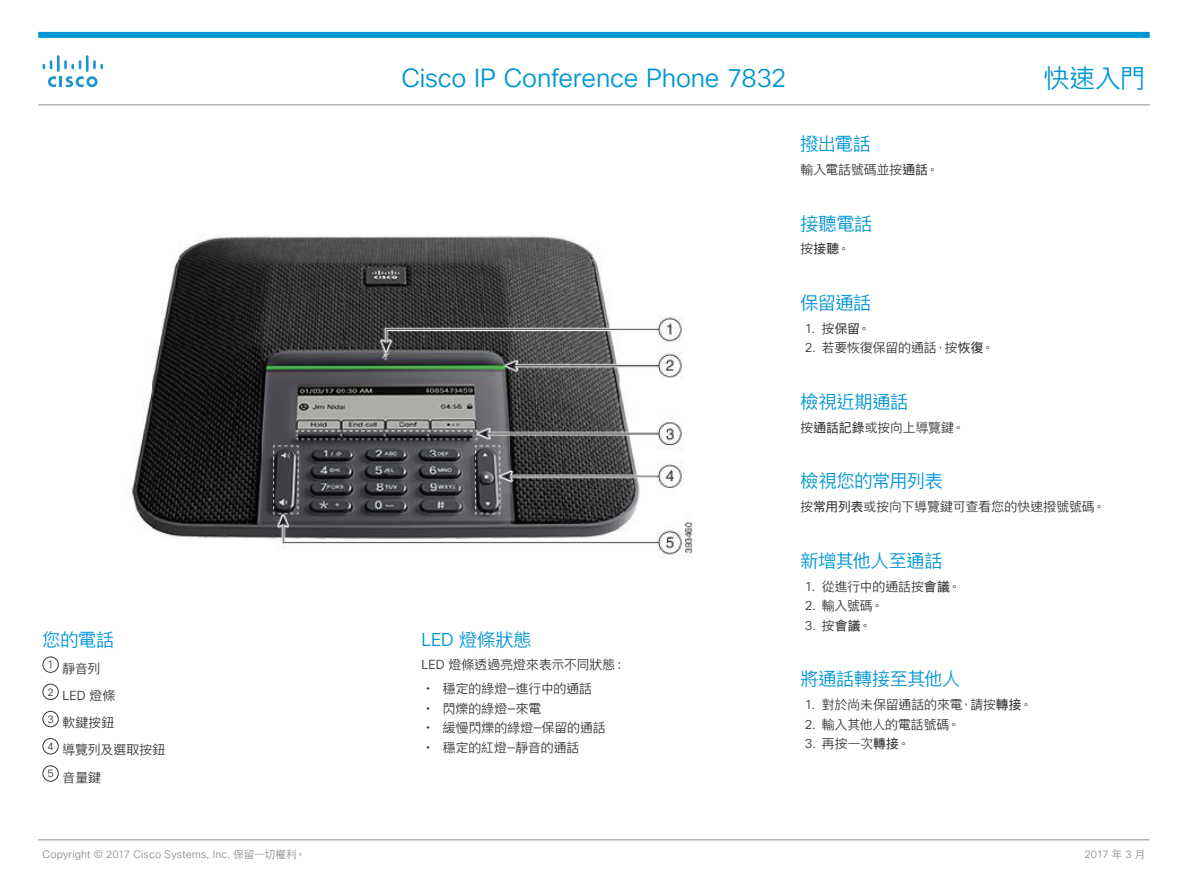
<style>
.page{position:relative;width:1188px;height:893px;background:#fff}
.page>*{position:absolute;margin:0;border:0;box-sizing:border-box;transform-origin:0 0}
.Header_center__produ{font:25.5px "Cisco Sans CHT Light";letter-spacing:-.005em;color:#0096d6}
.Header_right__docume{font:25.5px "Cisco Sans CHT Light";color:#0096d6}
.title__2_in__chapte{font:18px "Cisco Sans CHT Light";letter-spacing:-.01em;color:#0096d6}
.Only_one_step{font:12.75px "Cisco Sans CHT Light";letter-spacing:.005em;color:#393636}
.p__1{font:12.75px "Cisco Sans CHT Light";letter-spacing:.005em;color:#393636}
.Footer_left{font:10.5px "Cisco Sans CHT Light";letter-spacing:.015em;color:#918f90}
.Footer_right{font:10.5px "Cisco Sans CHT Light";color:#918f90}
.t1{font:10.5px "Cisco Sans CHT Light";color:#393636}
.s1{font-family:"Cisco Sans CHT"}
</style>
<div class="page">
<div style="left:38px;top:32px;width:1112px;height:6px;background:#0096d6"></div>
<svg style="left:48px;top:76px;width:50px;height:11px"></svg>
<svg style="left:43px;top:60px;width:9px;height:9px"></svg>
<hr style="left:57px;top:55px;width:3px;height:17px;background:#1d95d3">
<svg style="left:64px;top:60px;width:17px;height:9px"></svg>
<hr style="left:86px;top:55px;width:3px;height:17px;background:#1d95d3">
<svg style="left:93px;top:60px;width:10px;height:9px"></svg>
<hr style="left:38px;top:104px;width:1112px;height:1px;background:#918f90">
<hr style="left:38px;top:839px;width:1112px;height:1px;background:#918f90">
<div style="left:43px;top:657px;width:16px;height:16px;border:1px solid #393636;border-radius:50%"></div>
<div style="left:43px;top:684px;width:16px;height:16px;border:1px solid #393636;border-radius:50%"></div>
<div style="left:43px;top:711px;width:16px;height:16px;border:1px solid #393636;border-radius:50%"></div>
<div style="left:43px;top:738px;width:16px;height:16px;border:1px solid #393636;border-radius:50%"></div>
<div style="left:43px;top:765px;width:16px;height:17px;border:1px solid #393636;border-radius:50%"></div>
<img style="left:131px;top:234px;width:562px;height:325px">
<p class="title__2_in__chapte" style="left:43px;top:628px;width:73px">您的電話</p>
<p class="t1" style="left:47px;top:658px;width:8px">1</p>
<p class="p__1" style="left:63px;top:660px;width:39px">靜音列</p>
<p class="t1" style="left:47px;top:685px;width:8px">2</p>
<p class="p__1" style="left:63px;top:687px;width:54px">LED 燈條</p>
<p class="t1" style="left:47px;top:712px;width:8px">3</p>
<p class="p__1" style="left:63px;top:714px;width:53px">軟鍵按鈕</p>
<p class="t1" style="left:47px;top:740px;width:8px">4</p>
<p class="p__1" style="left:63px;top:742px;width:104px">導覽列及選取按鈕</p>
<p class="t1" style="left:47px;top:767px;width:8px">5</p>
<p class="p__1" style="left:63px;top:769px;width:40px">音量鍵</p>
<p class="Header_center__produ" style="left:401px;top:62px;width:387px">Cisco IP Conference Phone 7832</p>
<p class="Header_right__docume" style="left:1044px;top:62px;width:103px">快速入門</p>
<p class="title__2_in__chapte" style="left:422px;top:628px;width:112px">LED 燈條狀態</p>
<p class="p__1" style="left:422px;top:657px;width:206px">LED 燈條透過亮燈來表示不同狀態：</p>
<p class="Only_one_step" style="left:443px;top:680px;width:151px">穩定的綠燈—進行中的通話</p>
<p class="Only_one_step" style="left:443px;top:700px;width:100px">閃爍的綠燈—來電</p>
<p class="Only_one_step" style="left:443px;top:720px;width:164px">緩慢閃爍的綠燈—保留的通話</p>
<p class="Only_one_step" style="left:443px;top:739px;width:138px">穩定的紅燈—靜音的通話</p>
<p class="title__2_in__chapte" style="left:801px;top:132px;width:72px">撥出電話</p>
<p class="Only_one_step" style="left:801px;top:161px;width:140px">輸入電話號碼並按<span class="s1">通話</span>。</p>
<p class="title__2_in__chapte" style="left:801px;top:212px;width:73px">接聽電話</p>
<p class="Only_one_step" style="left:801px;top:241px;width:51px">按<span class="s1">接聽</span>。</p>
<p class="title__2_in__chapte" style="left:801px;top:291px;width:72px">保留通話</p>
<p class="Only_one_step" style="left:805px;top:320px;width:67px">1. 按<span class="s1">保留</span>。</p>
<p class="Only_one_step" style="left:805px;top:340px;width:191px">2. 若要恢復保留的通話，按<span class="s1">恢復</span>。</p>
<p class="title__2_in__chapte" style="left:801px;top:390px;width:109px">檢視近期通話</p>
<p class="Only_one_step" style="left:801px;top:419px;width:166px">按<span class="s1">通話記錄</span>或按向上導覽鍵。</p>
<p class="title__2_in__chapte" style="left:801px;top:470px;width:144px">檢視您的常用列表</p>
<p class="Only_one_step" style="left:801px;top:499px;width:307px">按<span class="s1">常用列表</span>或按向下導覽鍵可查看您的快速撥號號碼。</p>
<p class="title__2_in__chapte" style="left:801px;top:549px;width:143px">新增其他人至通話</p>
<p class="Only_one_step" style="left:805px;top:578px;width:158px">1. 從進行中的通話按<span class="s1">會議</span>。</p>
<p class="Only_one_step" style="left:805px;top:598px;width:80px">2. 輸入號碼。</p>
<p class="Only_one_step" style="left:805px;top:617px;width:68px">3. 按<span class="s1">會議</span>。</p>
<p class="title__2_in__chapte" style="left:801px;top:667px;width:161px">將通話轉接至其他人</p>
<p class="Only_one_step" style="left:805px;top:696px;width:229px">1. 對於尚未保留通話的來電，請按<span class="s1">轉接</span>。</p>
<p class="Only_one_step" style="left:805px;top:716px;width:157px">2. 輸入其他人的電話號碼。</p>
<p class="Only_one_step" style="left:805px;top:736px;width:107px">3. 再按一次<span class="s1">轉接</span>。</p>
<p class="Footer_left" style="left:43px;top:848px;width:265px">Copyright © 2017 Cisco Systems, Inc. 保留一切權利。</p>
<p class="Footer_right" style="left:1085px;top:848px;width:62px">2017 年 3 月</p>
</div>
